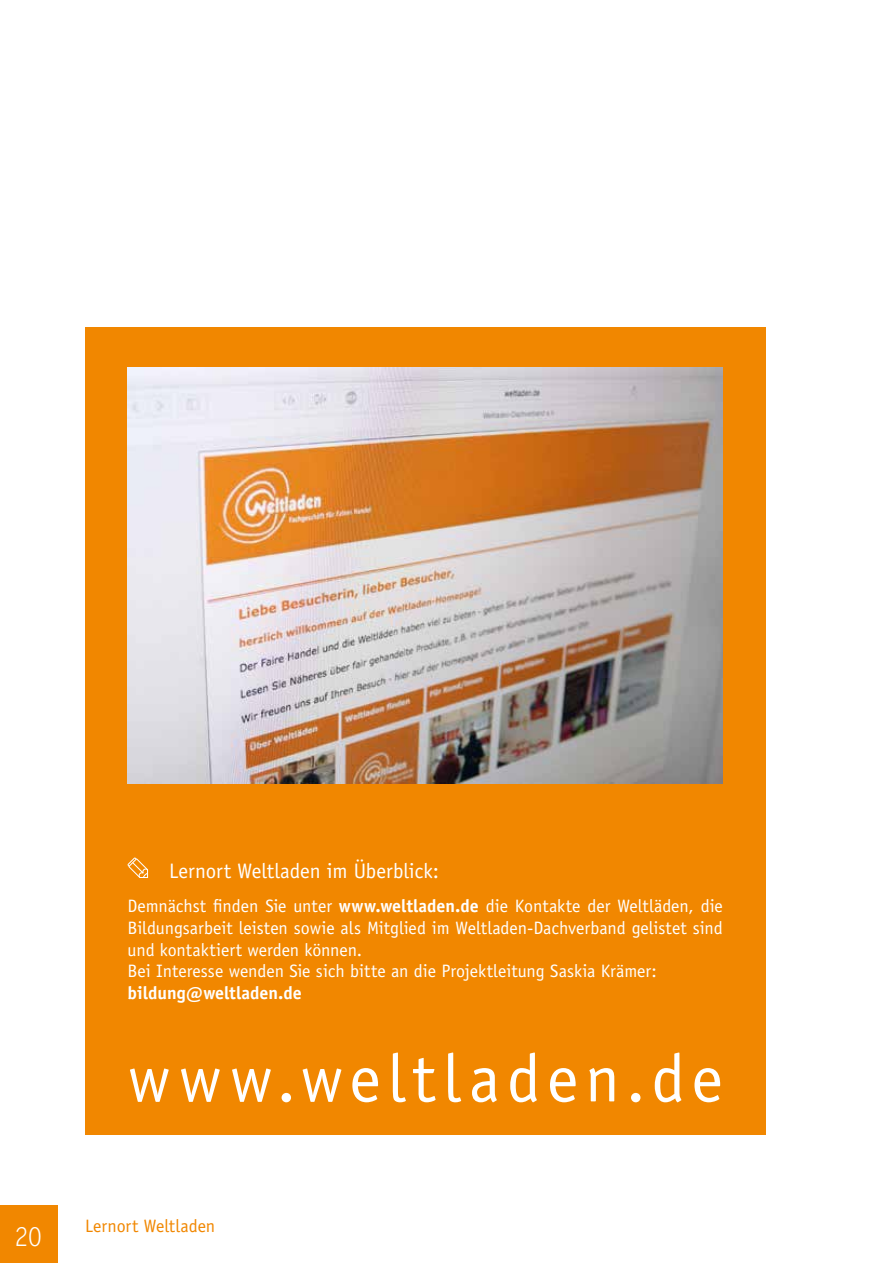
<style>
.page{position:relative;width:893px;height:1263px;background:#fff}
.page>*{position:absolute;margin:0;border:0;box-sizing:border-box;transform-origin:0 0}
.t1{font:67.5px "Officina Sans";letter-spacing:.1em;color:#fff}
.t2{font:300 28.95px "Officina Display ITC";color:#fff}
.t3{font:21px "Officina Sans";letter-spacing:-.005em;color:#fff}
.t4{font:18px/21.6px "Officina Sans";letter-spacing:-.005em;color:#fff}
.t5{font:700 18px "Officina Sans";color:#fff}
.t6{font:18px "Officina Sans";letter-spacing:-.005em;color:#f18700}
.s1{font-weight:700}
</style>
<div class="page">
<div style="left:0;top:1205px;width:57px;height:58px;background:#f18700"></div>
<div style="left:85px;top:327px;width:680px;height:808px;background:#f18700"></div>
<svg style="left:127px;top:857px;width:22px;height:21px"></svg>
<img style="left:128px;top:367px;width:595px;height:417px">
<p class="t3" style="left:169px;top:859px;width:271px">Lernort Weltladen im Überblick:</p>
<p class="t4" style="left:128px;top:895px;width:597px">Demnächst finden Sie unter <span class="s1">www.weltladen.de</span> die Kontakte der Weltläden, die Bildungsarbeit leisten sowie als Mitglied im Weltladen-Dachverband gelistet sind und kontaktiert werden können.<br>Bei Interesse wenden Sie sich bitte an die Projektleitung Saskia Krämer:</p>
<p class="t5" style="left:128px;top:981px;width:176px">bildung@weltladen.de</p>
<h1 class="t1" style="left:128px;top:1039px;width:597px">www.weltladen.de</h1>
<h2 class="t2" style="left:15px;top:1219px;width:28px">20</h2>
<p class="t6" style="left:85px;top:1215px;width:132px">Lernort Weltladen</p>
</div>
